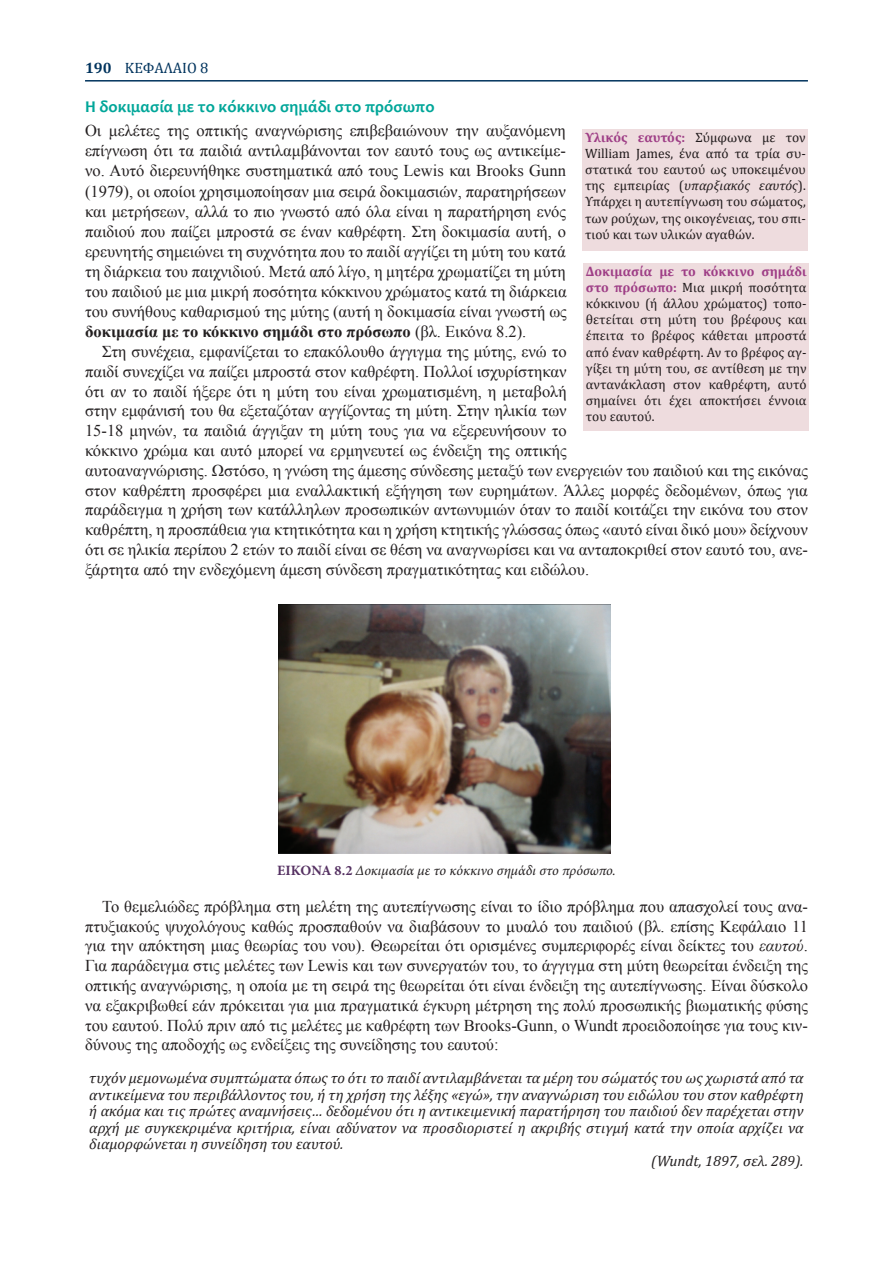
<style>
.page{position:relative;width:893px;height:1263px;background:#fff}
.page>*{position:absolute;margin:0;border:0;box-sizing:border-box;transform-origin:0 0}
.Σώμα_κειμένου{font:16.5px/19.8px "Times New Roman";color:#231f20;text-align:justify}
.MIKROS_TITLOS{font:700 16.5px "Candara";color:#00a699}
.LOGIA{font:italic 15px/16.5px "Cambria";color:#231f20;text-align:justify}
.t1{font:15px "Cambria";color:#00335d}
.ΛΕΖΑΝΤΑ{font:italic 14.25px "Minion Pro";color:#231f20}
.t2{font:13.5px/16.2px "Cambria";color:#231f20;text-align:justify}
.s1{font-weight:700}
.s2{font-weight:700;color:#aa499b}
.s3{font-style:italic}
.s4{font-weight:700;font-style:normal;color:#553162}
</style>
<div class="page">
<hr style="left:85px;top:80px;width:723px;height:2px;background:#00335d">
<img style="left:278px;top:604px;width:333px;height:250px">
<div style="left:583px;top:129px;width:225px;height:121px;background:#eedcde"></div>
<div style="left:584px;top:263px;width:225px;height:168px;background:#eedcde"></div>
<p class="t1" style="left:85px;top:59px;width:125px"><span class="s1">190</span> KΕΦΆΛΑΙΟ 8</p>
<p class="MIKROS_TITLOS" style="left:85px;top:96px;width:351px">Η δοκιμασία με το κόκκινο σημάδι στο πρόσωπο</p>
<p class="Σώμα_κειμένου" style="left:85px;top:120px;width:483px">Οι μελέτες της οπτικής αναγνώρισης επιβεβαιώνουν την αυξανόμενη επίγνωση ότι τα παιδιά αντιλαμβάνονται τον εαυτό τους ως αντικείμε&shy;νο. Αυτό διερευνήθηκε συστηματικά από τους Lewis και Brooks Gunn (1979), οι οποίοι χρησιμοποίησαν μια σειρά δοκιμασιών, παρατηρήσεων και μετρήσεων, αλλά το πιο γνωστό από όλα είναι η παρατήρηση ενός παιδιού που παίζει μπροστά σε έναν καθρέφτη. Στη δοκιμασία αυτή, ο ερευνητής σημειώνει τη συχνότητα που το παιδί αγγίζει τη μύτη του κατά τη διάρκεια του παιχνιδιού. Μετά από λίγο, η μητέρα χρωματίζει τη μύτη του παιδιού με μια μικρή ποσότητα κόκκινου χρώματος κατά τη διάρκεια του συνήθους καθαρισμού της μύτης (αυτή η δοκιμασία είναι γνωστή ως <span class="s1">δοκιμασία με το κόκκινο σημάδι στο πρόσωπο</span> (βλ. Εικόνα 8.2).</p>
<p class="Σώμα_κειμένου" style="left:85px;top:341px;width:724px;text-align:left;text-indent:17px">Στη συνέχεια, εμφανίζεται το επακόλουθο άγγιγμα της μύτης, ενώ το<br>παιδί συνεχίζει να παίζει μπροστά στον καθρέφτη. Πολλοί ισχυρίστηκαν<br>ότι αν το παιδί ήξερε ότι η μύτη του είναι χρωματισμένη, η μεταβολή<br>στην εμφάνισή του θα εξεταζόταν αγγίζοντας τη μύτη. Στην ηλικία των<br>15-18 μηνών, τα παιδιά άγγιξαν τη μύτη τους για να εξερευνήσουν το<br>κόκκινο χρώμα και αυτό μπορεί να ερμηνευτεί ως ένδειξη της οπτικής<br>αυτοαναγνώρισης. Ωστόσο, η γνώση της άμεσης σύνδεσης μεταξύ των ενεργειών του παιδιού και της εικόνας στον καθρέπτη προσφέρει μια εναλλακτική εξήγηση των ευρημάτων. Άλλες μορφές δεδομένων, όπως για παράδειγμα η χρήση των κατάλληλων προσωπικών αντωνυμιών όταν το παιδί κοιτάζει την εικόνα του στον καθρέπτη, η προσπάθεια για κτητικότητα και η χρήση κτητικής γλώσσας όπως «αυτό είναι δικό μου» δείχνουν ότι σε ηλικία περίπου 2 ετών το παιδί είναι σε θέση να αναγνωρίσει και να ανταποκριθεί στον εαυτό του, ανε&shy;ξάρτητα από την ενδεχόμενη άμεση σύνδεση πραγματικότητας και ειδώλου.</p>
<p class="t2" style="left:585px;top:129px;width:222px"><span class="s2">Υλικός εαυτός:</span> Σύμφωνα με τον William James, ένα από τα τρία συ&shy;στατικά του εαυτού ως υποκειμένου της εμπειρίας (<span class="s3">υπαρξιακός εαυτός</span>).<br>Υπάρχει η αυτεπίγνωση του σώματος, των ρούχων, της οικογένειας, του σπι&shy;τιού και των υλικών αγαθών.</p>
<p class="t2" style="left:586px;top:263px;width:222px"><span class="s2">Δοκιμασία με το κόκκινο σημάδι στο πρόσωπο:</span> Μια μικρή ποσότητα κόκκινου (ή άλλου χρώματος) τοπο&shy;θετείται στη μύτη του βρέφους και έπειτα το βρέφος κάθεται μπροστά από έναν καθρέφτη. Αν το βρέφος αγ&shy;γίξει τη μύτη του, σε αντίθεση με την αντανάκλαση στον καθρέφτη, αυτό σημαίνει ότι έχει αποκτήσει έννοια του εαυτού.</p>
<p class="ΛΕΖΑΝΤΑ" style="left:277px;top:861px;width:340px"><span class="s4">ΕΙΚΟΝΑ 8.2</span> Δοκιμασία με το κόκκινο σημάδι στο πρόσωπο.</p>
<p class="Σώμα_κειμένου" style="left:85px;top:896px;width:724px;text-indent:17px">Το θεμελιώδες πρόβλημα στη μελέτη της αυτεπίγνωσης είναι το ίδιο πρόβλημα που απασχολεί τους ανα&shy;πτυξιακούς ψυχολόγους καθώς προσπαθούν να διαβάσουν το μυαλό του παιδιού (βλ. επίσης Κεφάλαιο 11 για την απόκτηση μιας θεωρίας του νου). Θεωρείται ότι ορισμένες συμπεριφορές είναι δείκτες του <span class="s3">εαυτού</span>.<br>Για παράδειγμα στις μελέτες των Lewis και των συνεργατών του, το άγγιγμα στη μύτη θεωρείται ένδειξη της οπτικής αναγνώρισης, η οποία με τη σειρά της θεωρείται ότι είναι ένδειξη της αυτεπίγνωσης. Είναι δύσκολο να εξακριβωθεί εάν πρόκειται για μια πραγματικά έγκυρη μέτρηση της πολύ προσωπικής βιωματικής φύσης του εαυτού. Πολύ πριν από τις μελέτες με καθρέφτη των Brooks-Gunn, ο Wundt προειδοποίησε για τους κιν&shy;δύνους της αποδοχής ως ενδείξεις της συνείδησης του εαυτού:</p>
<p class="LOGIA" style="left:89px;top:1069px;width:716px">τυχόν μεμονωμένα συμπτώματα όπως το ότι το παιδί αντιλαμβάνεται τα μέρη του σώματός του ως χωριστά από τα αντικείμενα του περιβάλλοντος του, ή τη χρήση της λέξης «εγώ», την αναγνώριση του ειδώλου του στον καθρέφτη ή ακόμα και τις πρώτες αναμνήσεις… δεδομένου ότι η αντικειμενική παρατήρηση του παιδιού δεν παρέχεται στην αρχή με συγκεκριμένα κριτήρια, είναι αδύνατον να προσδιοριστεί η ακριβής στιγμή κατά την οποία αρχίζει να διαμορφώνεται η συνείδηση του εαυτού.</p>
<p class="LOGIA" style="left:651px;top:1152px;width:154px">(Wundt, 1897, σελ. 289).</p>
</div>
